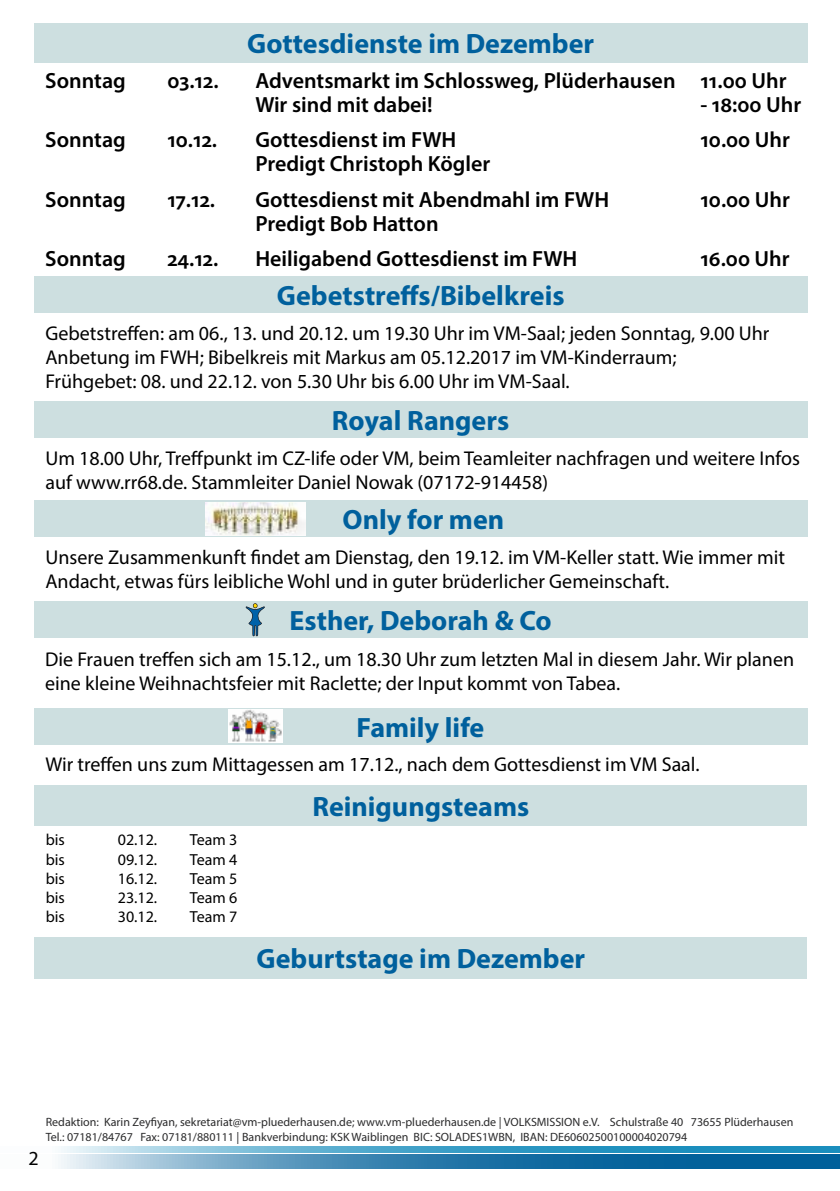
<style>
.page{position:relative;width:840px;height:1191px;background:#fff}
.page>*{position:absolute;margin:0;border:0;box-sizing:border-box;transform-origin:0 0}
.t1{font:700 28px "Myriad Pro";color:#00609d}
.t2{font:600 22px/23.8px "Myriad Pro";color:#000}
.t3{font:20px/24px "Myriad Pro";color:#000}
.t4{font:16px "Myriad Pro";color:#000}
.t5{font:12px/14.4px "Myriad Pro";color:#2b2b2c}
</style>
<div class="page">
<svg style="left:58px;top:1154px;width:781px;height:14px;background:#4087b3"></svg>
<svg style="left:61px;top:1146px;width:778px;height:6px;background:#52a9cd"></svg>
<div style="left:34px;top:936px;width:772px;height:42px;background:#cddfe0"></div>
<div style="left:34px;top:23px;width:772px;height:39px;background:#cddfe0"></div>
<div style="left:34px;top:785px;width:772px;height:40px;background:#cddfe0"></div>
<div style="left:34px;top:500px;width:772px;height:37px;background:#cddfe0"></div>
<img style="left:205px;top:502px;width:100px;height:34px">
<div style="left:34px;top:401px;width:772px;height:37px;background:#cddfe0"></div>
<div style="left:34px;top:601px;width:772px;height:37px;background:#cddfe0"></div>
<svg style="left:245px;top:603px;width:20px;height:33px"></svg>
<div style="left:34px;top:276px;width:772px;height:37px;background:#cddfe0"></div>
<div style="left:34px;top:708px;width:772px;height:36px;background:#cddfe0"></div>
<img style="left:228px;top:710px;width:54px;height:32px">
<h1 class="t1" style="left:247px;top:25px;width:348px">Gottesdienste im Dezember</h1>
<p class="t2" style="left:45px;top:68px;width:82px">Sonntag</p>
<p class="t2" style="left:167px;top:68px;width:53px">03.12.</p>
<p class="t2" style="left:255px;top:68px;width:532px">Adventsmarkt im Schlossweg, Plüderhausen 11.00 Uhr<br>Wir sind mit dabei!</p>
<p class="t2" style="left:700px;top:92px;width:102px">- 18:00 Uhr</p>
<p class="t2" style="left:45px;top:127px;width:82px">Sonntag</p>
<p class="t2" style="left:167px;top:127px;width:51px">10.12.</p>
<p class="t2" style="left:255px;top:127px;width:202px">Gottesdienst im FWH</p>
<p class="t2" style="left:700px;top:127px;width:91px">10.00 Uhr</p>
<p class="t2" style="left:255px;top:151px;width:236px">Predigt Christoph Kögler</p>
<p class="t2" style="left:45px;top:187px;width:82px">Sonntag</p>
<p class="t2" style="left:167px;top:187px;width:49px">17.12.</p>
<p class="t2" style="left:255px;top:187px;width:355px">Gottesdienst mit Abendmahl im FWH</p>
<p class="t2" style="left:700px;top:187px;width:91px">10.00 Uhr</p>
<p class="t2" style="left:255px;top:211px;width:185px">Predigt Bob Hatton</p>
<p class="t2" style="left:45px;top:246px;width:82px">Sonntag</p>
<p class="t2" style="left:167px;top:246px;width:52px">24.12.</p>
<p class="t2" style="left:255px;top:246px;width:323px">Heiligabend Gottesdienst im FWH</p>
<p class="t2" style="left:700px;top:246px;width:91px">16.00 Uhr</p>
<h1 class="t1" style="left:277px;top:277px;width:289px">Gebetstreffs/Bibelkreis</h1>
<p class="t3" style="left:45px;top:321px;width:725px">Gebetstreffen: am 06., 13. und 20.12. um 19.30 Uhr im VM-Saal; jeden Sonntag, 9.00 Uhr<br>Anbetung im FWH; Bibelkreis mit Markus am 05.12.2017 im VM-Kinderraum;<br>Frühgebet: 08. und 22.12. von 5.30 Uhr bis 6.00 Uhr im VM-Saal.</p>
<h1 class="t1" style="left:332px;top:403px;width:179px">Royal Rangers</h1>
<p class="t3" style="left:45px;top:446px;width:755px">Um 18.00 Uhr, Treffpunkt im CZ-life oder VM, beim Teamleiter nachfragen und weitere Infos auf www.rr68.de. Stammleiter Daniel Nowak (07172-914458)</p>
<h1 class="t1" style="left:342px;top:502px;width:163px">Only for men</h1>
<p class="t3" style="left:45px;top:545px;width:740px">Unsere Zusammenkunft findet am Dienstag, den 19.12. im VM-Keller statt. Wie immer mit<br>Andacht, etwas fürs leibliche Wohl und in guter brüderlicher Gemeinschaft.</p>
<h1 class="t1" style="left:289px;top:602px;width:263px">Esther, Deborah &amp; Co</h1>
<p class="t3" style="left:45px;top:647px;width:750px">Die Frauen treffen sich am 15.12., um 18.30 Uhr zum letzten Mal in diesem Jahr. Wir planen eine kleine Weihnachtsfeier mit Raclette; der Input kommt von Tabea.</p>
<h1 class="t1" style="left:356px;top:709px;width:129px">Family life</h1>
<p class="t3" style="left:45px;top:751px;width:655px">Wir treffen uns zum Mittagessen am 17.12., nach dem Gottesdienst im VM Saal.</p>
<p class="t4" style="left:46px;top:830px;width:21px">bis</p>
<p class="t4" style="left:118px;top:830px;width:41px">02.12.</p>
<p class="t4" style="left:190px;top:830px;width:49px">Team 3</p>
<p class="t4" style="left:46px;top:849px;width:21px">bis</p>
<p class="t4" style="left:118px;top:849px;width:41px">09.12.</p>
<p class="t4" style="left:190px;top:849px;width:49px">Team 4</p>
<p class="t4" style="left:46px;top:868px;width:21px">bis</p>
<p class="t4" style="left:118px;top:868px;width:41px">16.12.</p>
<p class="t4" style="left:190px;top:868px;width:49px">Team 5</p>
<p class="t4" style="left:46px;top:887px;width:21px">bis</p>
<p class="t4" style="left:118px;top:887px;width:41px">23.12.</p>
<p class="t4" style="left:190px;top:887px;width:49px">Team 6</p>
<p class="t4" style="left:46px;top:907px;width:21px">bis</p>
<p class="t4" style="left:118px;top:907px;width:41px">30.12.</p>
<p class="t4" style="left:190px;top:907px;width:49px">Team 7</p>
<h1 class="t1" style="left:312px;top:788px;width:218px">Reinigungsteams</h1>
<h1 class="t1" style="left:256px;top:940px;width:330px">Geburtstage im Dezember</h1>
<p class="t3" style="left:28px;top:1145px;width:12px">2</p>
<p class="t5" style="left:46px;top:1115px;width:748px">Redaktion: Karin Zeyfiyan, sekretariat@vm-pluederhausen.de; www.vm-pluederhausen.de | VOLKSMISSION e.V. Schulstraße 40 73655 Plüderhausen<br>Tel.: 07181/84767 Fax: 07181/880111 | Bankverbindung: KSK Waiblingen BIC: SOLADES1WBN, IBAN: DE60602500100004020794</p>
</div>
